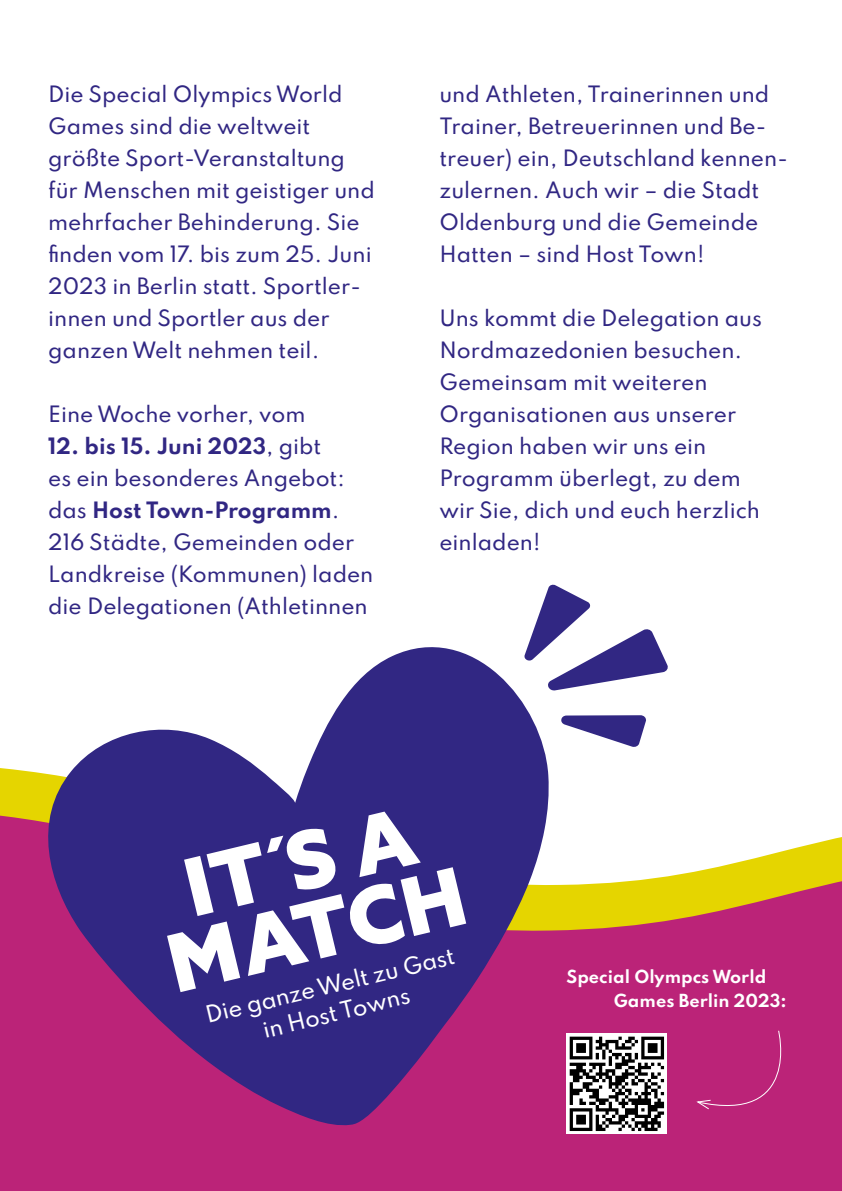
<style>
.page{position:relative;width:842px;height:1191px;background:#fff}
.page>*{position:absolute;margin:0;border:0;box-sizing:border-box;transform-origin:0 0}
.t1{font:900 80px/69.8px "Azo Sans";color:#fff;text-align:center}
.t2{font:500 21px/27.8px "Spartan";color:#fff;text-align:center}
.Copy{font:500 20px/32px "Spartan";color:#312783}
.Link_Info{font:700 16px "Spartan";color:#fff}
.s1{font-weight:700}
</style>
<div class="page">
<div style="left:0;top:949px;width:842px;height:242px;background:#bb2378"></div>
<div style="left:566px;top:1033px;width:101px;height:101px;background:#fff"></div>
<svg style="left:570px;top:1036px;width:94px;height:95px"></svg>
<svg style="left:0;top:768px;width:842px;height:181px"></svg>
<svg style="left:537px;top:584px;width:131px;height:107px"></svg>
<svg style="left:561px;top:715px;width:85px;height:32px"></svg>
<div style="left:695px;top:1029px;width:106px;height:95px;background:#bb2378"></div>
<svg style="left:32px;top:619px;width:517px;height:508px;fill:#312783"></svg>
<p class="Copy" style="left:48px;top:78px;width:328px">Die Special Olympics World<br>Games sind die weltweit größte Sport-Veranstaltung für Menschen mit geistiger und mehrfacher Behinderung. Sie finden vom 17. bis zum 25. Juni<br>2023 in Berlin statt. Sportler&shy;innen und Sportler aus der ganzen Welt nehmen teil.</p>
<p class="Copy" style="left:48px;top:398px;width:259px">Eine Woche vorher, vom</p>
<p class="Copy" style="left:48px;top:430px;width:327px"><span class="s1">12. bis 15. Juni 2023</span>, gibt<br>es ein besonderes Angebot: das <span class="s1">Host Town-Programm</span>.<br>216 Städte, Gemeinden oder<br>Landkreise (Kommunen) laden die Delegationen (Athletinnen</p>
<p class="Copy" style="left:439px;top:78px;width:350px">und Athleten, Trainerinnen und<br>Trainer, Betreuerinnen und Be&shy;treuer) ein, Deutschland kennen&shy;zulernen. Auch wir – die Stadt<br>Oldenburg und die Gemeinde<br>Hatten – sind Host Town!</p>
<p class="Copy" style="left:439px;top:302px;width:324px">Uns kommt die Delegation aus<br>Nordmazedonien besuchen.</p>
<p class="Copy" style="left:439px;top:366px;width:322px">Gemeinsam mit weiteren<br>Organisationen aus unserer<br>Region haben wir uns ein<br>Programm überlegt, zu dem wir Sie, dich und euch herzlich einladen!</p>
<p class="t1" style="left:145px;top:860px;width:304px;rotate:-13deg">IT´S A<br>MATCH</p>
<p class="t2" style="left:202px;top:1002px;width:257px;rotate:-14deg">Die ganze Welt zu Gast in Host Towns</p>
<p class="Link_Info" style="left:566px;top:964px;width:201px">Special Olympcs World</p>
<p class="Link_Info" style="left:614px;top:988px;width:175px">Games Berlin 2023:</p>
</div>
